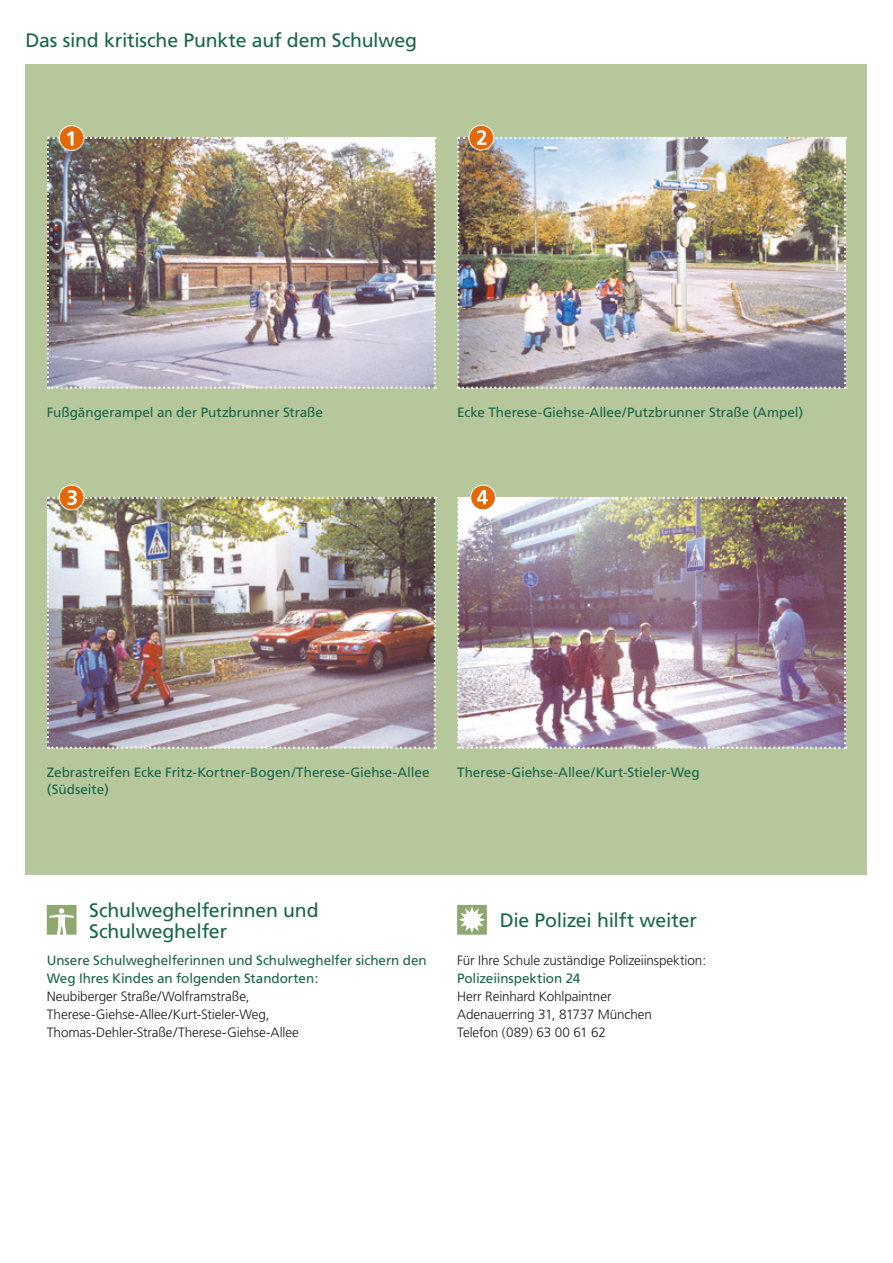
<style>
.page{position:relative;width:893px;height:1263px;background:#fff}
.page>*{position:absolute;margin:0;border:0;box-sizing:border-box;transform-origin:0 0}
.t1{font:19.5px/21px "Frutiger";letter-spacing:-.015em;color:#19654c}
.t2{font:13.5px/18px "Frutiger";letter-spacing:-.005em;color:#19654c}
.t3{font:300 13.5px/18px "Frutiger";letter-spacing:-.005em;color:#1a1a18}
</style>
<div class="page">
<div style="left:26px;top:65px;width:841px;height:810px;background:#b7c79c"></div>
<svg style="left:59px;top:485px;width:25px;height:25px"></svg>
<div style="left:59px;top:485px;width:25px;height:25px;border:1px solid #fff;border-radius:50%"></div>
<img style="left:47px;top:490px;width:389px;height:259px">
<div style="left:471px;top:485px;width:24px;height:25px;background:#e36908;border-radius:50%"></div>
<div style="left:470px;top:485px;width:26px;height:25px;border:1px solid #fff;border-radius:50%"></div>
<img style="left:457px;top:490px;width:389px;height:259px">
<svg style="left:469px;top:125px;width:25px;height:25px"></svg>
<div style="left:468px;top:125px;width:26px;height:25px;border:1px solid #fff;border-radius:50%"></div>
<img style="left:457px;top:130px;width:389px;height:259px">
<svg style="left:59px;top:126px;width:25px;height:24px"></svg>
<div style="left:59px;top:125px;width:25px;height:26px;border:1px solid #fff;border-radius:50%"></div>
<img style="left:47px;top:131px;width:389px;height:258px">
<svg style="left:47px;top:905px;width:30px;height:30px"></svg>
<svg style="left:457px;top:905px;width:30px;height:30px"></svg>
<h1 class="t1" style="left:26px;top:29px;width:393px">Das sind kritische Punkte auf dem Schulweg</h1>
<p class="t2" style="left:47px;top:403px;width:278px">Fußgängerampel an der Putzbrunner Straße</p>
<p class="t2" style="left:457px;top:403px;width:348px">Ecke Therese-Giehse-Allee/Putzbrunner Straße (Ampel)</p>
<p class="t2" style="left:47px;top:764px;width:384px;line-height:16.5px">Zebrastreifen Ecke Fritz-Kortner-Bogen/Therese-Giehse-Allee (Südseite)</p>
<p class="t2" style="left:457px;top:763px;width:244px">Therese-Giehse-Allee/Kurt-Stieler-Weg</p>
<h1 class="t1" style="left:89px;top:899px;width:231px">Schulweghelferinnen und<br>Schulweghelfer</h1>
<h1 class="t1" style="left:500px;top:910px;width:199px">Die Polizei hilft weiter</h1>
<p class="t2" style="left:47px;top:951px;width:381px">Unsere Schulweghelferinnen und Schulweghelfer sichern den<br>Weg Ihres Kindes an folgenden Standorten:</p>
<p class="t3" style="left:47px;top:987px;width:254px">Neubiberger Straße/Wolframstraße,<br>Therese-Giehse-Allee/Kurt-Stieler-Weg,<br>Thomas-Dehler-Straße/Therese-Giehse-Allee</p>
<p class="t3" style="left:457px;top:951px;width:251px">Für Ihre Schule zuständige Polizeiinspektion:</p>
<p class="t2" style="left:457px;top:969px;width:125px">Polizeiinspektion 24</p>
<p class="t3" style="left:457px;top:987px;width:196px">Herr Reinhard Kohlpaintner<br>Adenauerring 31, 81737 München<br>Telefon (089) 63 00 61 62</p>
</div>
